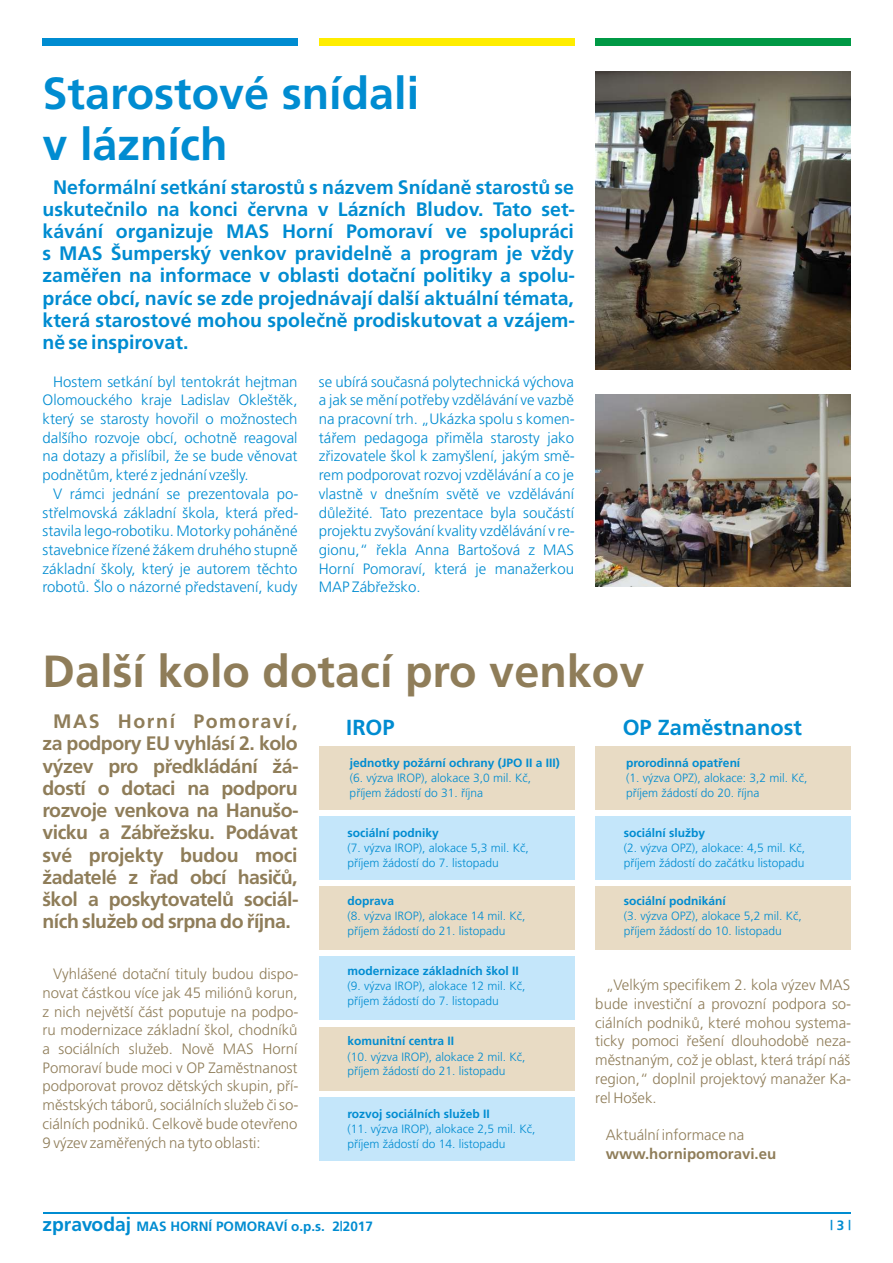
<style>
.page{position:relative;width:893px;height:1263px;background:#fff}
.page>*{position:absolute;margin:0;border:0;box-sizing:border-box;transform-origin:0 0}
.t1{font:700 45px/51.3px "Frutiger CE";color:#008cd1}
.t2{font:700 45px "Frutiger CE";color:#8f7d59}
.t3{font:700 21.75px "Frutiger CE";color:#008cd1}
.t4{font:700 19.5px/22.2px "Frutiger CE";color:#008cd1;text-align:justify}
.t5{font:700 19.5px/22.2px "Frutiger CE";letter-spacing:-.025em;color:#8f7d59;text-align:center}
.t6{font:300 15px/18.8px "Frutiger CE";color:#008cd1;text-align:justify}
.t7{font:300 15px/18.8px "Frutiger CE";color:#8f7d59}
.t8{font:700 15px "Frutiger CE";color:#8f7d59}
.t9{font:700 13.5px "Frutiger CE";color:#008cd1}
.t10{font:300 12px/15px "Frutiger CE";color:#008cd1}
.t11{font:700 12px "Frutiger CE";color:#008cd1}
.s1{font-size:19.2px}
</style>
<div class="page">
<div style="left:43px;top:38px;width:255px;height:7px;background:#008cd1"></div>
<div style="left:319px;top:38px;width:255px;height:7px;background:#ffed00"></div>
<div style="left:595px;top:38px;width:255px;height:7px;background:#009945"></div>
<div style="left:319px;top:746px;width:255px;height:64px;background:#e8dbc4"></div>
<div style="left:319px;top:886px;width:255px;height:64px;background:#e8dbc4"></div>
<div style="left:319px;top:1026px;width:255px;height:64px;background:#e8dbc4"></div>
<div style="left:319px;top:816px;width:255px;height:64px;background:#c4e6fa"></div>
<div style="left:319px;top:956px;width:255px;height:64px;background:#c4e6fa"></div>
<div style="left:319px;top:1096px;width:255px;height:64px;background:#c4e6fa"></div>
<hr style="left:43px;top:1212px;width:807px;height:1px;background:#008cd1">
<img style="left:595px;top:395px;width:255px;height:191px">
<img style="left:595px;top:71px;width:255px;height:299px">
<div style="left:595px;top:746px;width:255px;height:64px;background:#e8dbc4"></div>
<div style="left:595px;top:886px;width:255px;height:64px;background:#e8dbc4"></div>
<div style="left:595px;top:816px;width:255px;height:64px;background:#c4e6fa"></div>
<h1 class="t1" style="left:43px;top:71px;width:378px">Starostové snídali v lázních</h1>
<p class="t4" style="left:42px;top:177px;width:533px;text-indent:11px">Neformálnísetkánístarostů s názvem Snídaně starostů se uskutečnilo na konci června v Lázních Bludov. Tato set&shy;kávání organizuje MAS Horní Pomoraví ve spolupráci s MAS Šumperský venkov pravidelně a program je vždy zaměřen na informace v oblasti dotačnípolitiky a spolu&shy;práce obcí, navíc se zde projednávajídalšíaktuálnítémata, která starostové mohou společně prodiskutovat a vzájem&shy;ně se inspirovat.</p>
<p class="t6" style="left:319px;top:373px;width:261px;text-align:left">se ubírá současná polytechnická výchova a jak se měnípotřeby vzděláváníve vazbě na pracovnítrh. „Ukázka spolu s komen&shy;tářem pedagoga přiměla starosty jako zřizovatele škol k zamyšlení, jakým smě&shy;rem podporovat rozvoj vzdělávánía co je vlastně v dnešním světě ve vzdělávání důležité. Tato prezentace byla součástí projektu zvyšováníkvality vzdělávánív re&shy;gionu,“ řekla Anna Bartošová z MAS Horní Pomoraví, která je manažerkou MAP Zábřežsko.</p>
<p class="t6" style="left:43px;top:373px;width:257px;text-indent:11px">Hostem setkáníbyl tentokrát hejtman Olomouckého kraje Ladislav Okleštěk, který se starosty hovořil o možnostech dalšího rozvoje obcí, ochotně reagoval na dotazy a přislíbil, že se bude věnovat podnětům, které z jednánívzešly.</p>
<p class="t6" style="left:43px;top:485px;width:257px;text-indent:11px">V rámci jednání se prezentovala po&shy;střelmovská základní škola, která před&shy;stavila lego-robotiku. Motorky poháněné stavebnice řízené žákem druhého stupně základní školy, který je autorem těchto robotů. Šlo o názorné představení, kudy</p>
<h1 class="t2" style="left:43px;top:652px;width:603px">Dalšíkolo dotacípro venkov</h1>
<p class="t5" style="left:42px;top:712px;width:257px">MAS Horní Pomoraví, za podpory EU vyhlásí2. kolo výzev pro předkládání žá&shy;dostí o dotaci na podporu rozvoje venkova na Hanušo&shy;vicku a Zábřežsku. Podávat své projekty budou moci žadatelé z řad obcí hasičů, škol a poskytovatelů sociál&shy;ních služeb od srpna do října.</p>
<p class="t7" style="left:43px;top:965px;width:261px;text-indent:11px">Vyhlášené dotačnítituly budou dispo&shy;novat částkou více jak 45 miliónů korun, z nich největšíčást poputuje na podpo&shy;ru modernizace základníškol, chodníků a sociálních služeb. Nově MAS Horní Pomoravíbude moci v OP Zaměstnanost podporovat provoz dětských skupin, pří&shy;městských táborů, sociálních služeb či so&shy;ciálních podniků. Celkově bude otevřeno 9 výzev zaměřených na tyto oblasti:</p>
<h2 class="t3" style="left:623px;top:718px;width:181px">OP Zaměstnanost</h2>
<p class="t11" style="left:626px;top:758px;width:119px">prorodinná opatření</p>
<p class="t10" style="left:626px;top:771px;width:183px">(1. výzva OPZ), alokace: 3,2 mil. Kč, příjem žádostído 20. října</p>
<p class="t11" style="left:624px;top:827px;width:83px">sociálníslužby</p>
<p class="t10" style="left:624px;top:841px;width:183px">(2. výzva OPZ), alokace: 4,5 mil. Kč, příjem žádostído začátku listopadu</p>
<p class="t11" style="left:624px;top:896px;width:106px">sociálnípodnikání</p>
<p class="t10" style="left:624px;top:909px;width:180px">(3. výzva OPZ), alokace 5,2 mil. Kč, příjem žádostído 10. listopadu</p>
<h2 class="t3" style="left:346px;top:718px;width:50px">IROP</h2>
<p class="t11" style="left:350px;top:758px;width:212px">jednotky požárníochrany (JPO II a III)</p>
<p class="t10" style="left:350px;top:771px;width:183px">(6. výzva IROP), alokace 3,0 mil. Kč, příjem žádostído 31. října</p>
<p class="t11" style="left:347px;top:827px;width:93px">sociálnípodniky</p>
<p class="t10" style="left:347px;top:841px;width:183px">(7. výzva IROP), alokace 5,3 mil. Kč, příjem žádostído 7. listopadu</p>
<p class="t11" style="left:347px;top:896px;width:48px">doprava</p>
<p class="t10" style="left:347px;top:909px;width:180px">(8. výzva IROP), alokace 14 mil. Kč, příjem žádostído 21. listopadu</p>
<p class="t11" style="left:347px;top:966px;width:173px">modernizace základních škol II</p>
<p class="t10" style="left:347px;top:979px;width:180px">(9. výzva IROP), alokace 12 mil. Kč, příjem žádostído 7. listopadu</p>
<p class="t11" style="left:347px;top:1036px;width:108px">komunitnícentra II</p>
<p class="t10" style="left:347px;top:1049px;width:180px">(10. výzva IROP), alokace 2 mil. Kč, příjem žádostído 21. listopadu</p>
<p class="t11" style="left:347px;top:1109px;width:144px">rozvoj sociálních služeb II</p>
<p class="t10" style="left:347px;top:1122px;width:190px">(11. výzva IROP), alokace 2,5 mil. Kč, příjem žádostído 14. listopadu</p>
<p class="t7" style="left:595px;top:977px;width:258px;text-align:justify;text-indent:11px">„Velkým specifikem 2. kola výzev MAS bude investiční a provoznípodpora so&shy;ciálních podniků, které mohou systema&shy;ticky pomoci řešení dlouhodobě neza&shy;městnaným, což je oblast, která trápínáš region,“ doplnil projektový manažer Ka&shy;rel Hošek.</p>
<p class="t7" style="left:606px;top:1126px;width:140px">Aktuálníinformace na</p>
<p class="t8" style="left:606px;top:1147px;width:172px">www.hornipomoravi.eu</p>
<p class="t9" style="left:43px;top:1220px;width:332px"><span class="s1">zpravodaj</span> MAS HORNÍPOMORAVÍo.p.s. 2|2017</p>
<p class="t9" style="left:830px;top:1220px;width:23px">| 3 |</p>
</div>
